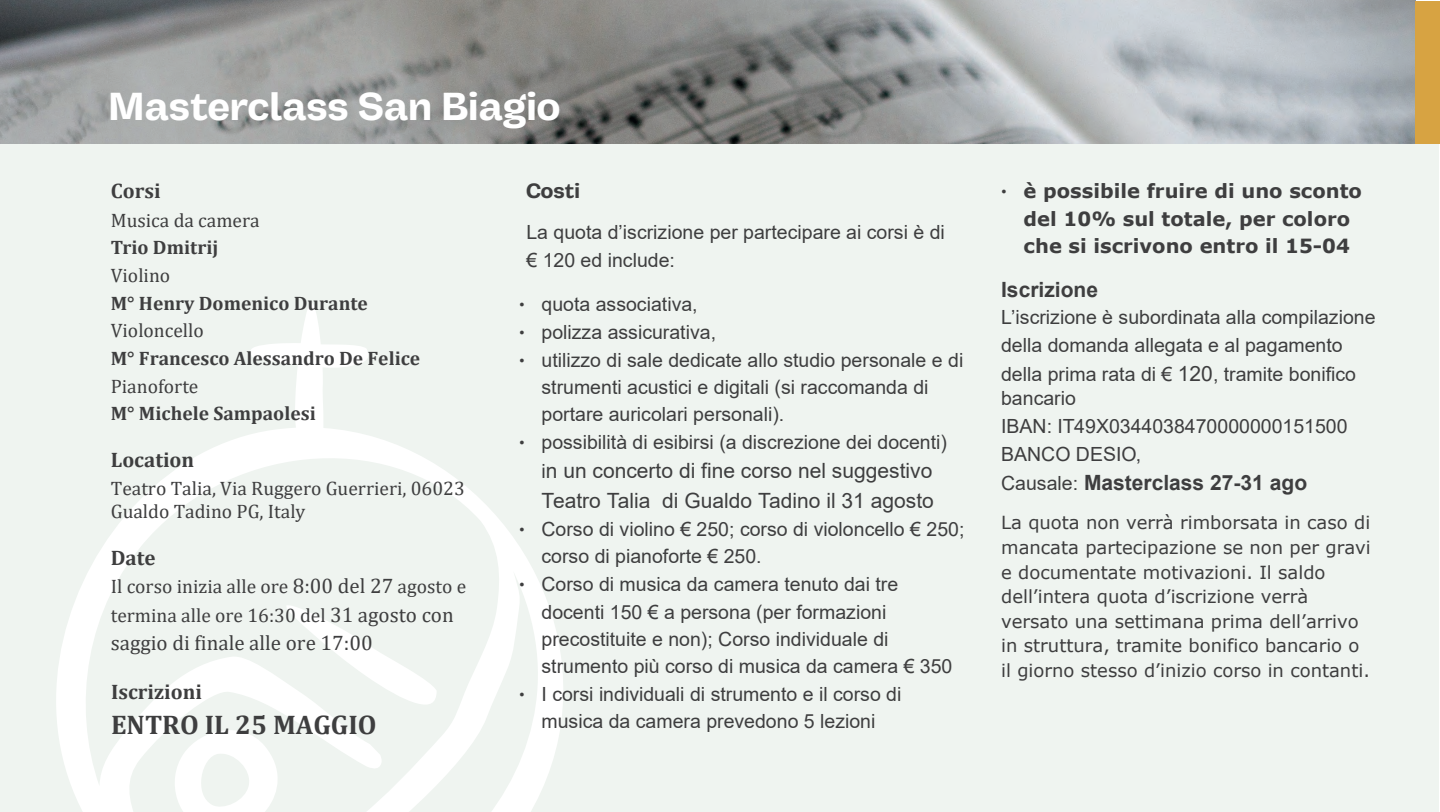
<style>
.page{position:relative;width:1440px;height:812px;background:#fff}
.page>*{position:absolute;margin:0;border:0;box-sizing:border-box;transform-origin:0 0}
.t1{font:700 39.45px "Vastago Grotesk";color:#fff}
.t2{font:700 27px "Cambria";color:#3e3e3f}
.t3{font:21px/29.4px "Arial";color:#3e3e3f}
.t4{font:700 21px "Arial";color:#3e3e3f}
.t5{font:700 21px "Cambria";color:#3e3e3f}
.t6{font:21px "Cambria";color:#3e3e3f}
.t7{font:700 21px "Vastago Grotesk";color:#3e3e3f}
.t8{font:19.5px/27.3px "Arial";color:#3e3e3f}
.t9{font:19.5px/23.4px "Cambria";color:#3e3e3f}
.t10{font:19.5px/28.3px "Arial";color:#3e3e3f}
.t11{font:700 19.5px "Cambria";color:#3e3e3f}
.t12{font:700 19.5px/27.2px "Verdana";color:#3e3e3f;text-align:center}
.t13{font:18px/24.5px "Verdana";color:#3e3e3f}
.s1{font-size:21px}
.s2{font-family:"Vastago Grotesk"}
.s3{font-size:19.5px}
.s4{font-family:"Vastago Grotesk";font-weight:400}
.s5{font-weight:400;font-size:19.5px}
</style>
<div class="page">
<div style="left:0;top:1px;width:1439px;height:810px;background:#eff4f0"></div>
<svg style="left:56px;top:302px;width:507px;height:509px"></svg>
<img style="left:0;top:1px;width:1415px;height:142px">
<div style="left:1415px;top:1px;width:24px;height:142px;background:#d7a342"></div>
<h1 class="t1" style="left:108px;top:83px;width:454px">Masterclass San Biagio</h1>
<p class="t5" style="left:111px;top:176px;width:51px">Corsi</p>
<p class="t9" style="left:111px;top:208px;width:150px">Musica da camera</p>
<p class="t11" style="left:111px;top:234px;width:109px">Trio Dmitrij</p>
<p class="t9" style="left:111px;top:263px;width:61px">Violino</p>
<p class="t11" style="left:111px;top:289px;width:259px">M° Henry Domenico Durante</p>
<p class="t9" style="left:111px;top:318px;width:95px">Violoncello</p>
<p class="t11" style="left:111px;top:344px;width:311px">M° Francesco Alessandro De Felice</p>
<p class="t9" style="left:111px;top:374px;width:89px">Pianoforte</p>
<p class="t11" style="left:111px;top:399px;width:206px">M° Michele Sampaolesi</p>
<p class="t5" style="left:111px;top:445px;width:85px">Location</p>
<p class="t9" style="left:111px;top:476px;width:355px">Teatro Talia, Via Ruggero Guerrieri, 06023<br>Gualdo Tadino PG, Italy</p>
<p class="t5" style="left:111px;top:542px;width:46px">Date</p>
<p class="t9" style="left:111px;top:572px;width:357px;line-height:28.3px">Il corso inizia alle ore <span class="s1">8:00 del 27</span> agosto e termina alle ore 16:30 del <span class="s1">31 agosto con</span></p>
<p class="t6" style="left:111px;top:630px;width:263px">saggio di finale alle ore 17:00</p>
<p class="t5" style="left:111px;top:676px;width:92px">Iscrizioni</p>
<h2 class="t2" style="left:111px;top:704px;width:267px">ENTRO IL 25 MAGGIO</h2>
<p class="t7" style="left:526px;top:178px;width:55px">Costi</p>
<p class="t8" style="left:526px;top:218px;width:420px;line-height:27.8px">La quota d’iscrizione per partecipare ai corsi è di € 120 ed include:</p>
<p class="t8" style="left:519px;top:290px;width:180px"><span class="s2">•</span> quota associativa,</p>
<p class="t8" style="left:519px;top:318px;width:198px"><span class="s2">•</span> polizza assicurativa,</p>
<p class="t8" style="left:541px;top:346px;width:423px;text-indent:-23px"><span class="s2">•</span> utilizzo di sale dedicate allo studio personale e di strumenti acustici e digitali (si raccomanda di portare auricolari personali).</p>
<p class="t8" style="left:519px;top:428px;width:429px"><span class="s2">•</span> possibilità di esibirsi (a discrezione dei docenti)</p>
<p class="t3" style="left:541px;top:455px;width:394px"><span class="s3">i</span>n un concerto di fine corso nel suggestivo<br>Teatro Talia di Gualdo Tadino il 31 agosto</p>
<p class="t8" style="left:541px;top:515px;width:424px;text-indent:-23px"><span class="s2">•</span> Corso di violino € 250; corso di violoncello € 250; corso di pianoforte € 250.</p>
<p class="t8" style="left:541px;top:570px;width:412px;text-indent:-23px"><span class="s2">•</span> Corso di musica da camera tenuto dai tre docenti 150 € a persona (per formazioni precostituite e non); Corso individuale di strumento più corso di musica da camera € 350</p>
<p class="t8" style="left:519px;top:680px;width:384px;text-align:center"><span class="s2">•</span> I corsi individuali di strumento e il corso di musica da camera prevedono 5 lezioni</p>
<p class="t12" style="left:1001px;top:177px;width:362px"><span class="s4">•</span> è possibile fruire di uno sconto del 10% sul totale, per coloro che si iscrivono entro il 15-04</p>
<p class="t4" style="left:1001px;top:274px;width:98px">Iscrizione</p>
<p class="t10" style="left:1001px;top:303px;width:376px">L’iscrizione è subordinata alla compilazione della domanda allegata e al pagamento della prima rata di € <span class="s1">120</span>, tramite bonifico</p>
<p class="t10" style="left:1001px;top:384px;width:348px;line-height:27.8px">bancario<br>IBAN: IT49X0344038470000000151500<br>BANCO DESIO,</p>
<p class="t4" style="left:1001px;top:467px;width:307px"><span class="s5">Causale:</span> Masterclass 27-31 ago</p>
<p class="t13" style="left:1001px;top:510px;width:371px">La quota non verrà rimborsata in caso di mancata partecipazione se non per gravi e documentate motivazioni. Il saldo dell’intera quota d’iscrizione verrà versato una settimana prima dell’arrivo in struttura, tramite bonifico bancario o il giorno stesso d’inizio corso in contanti.</p>
</div>
